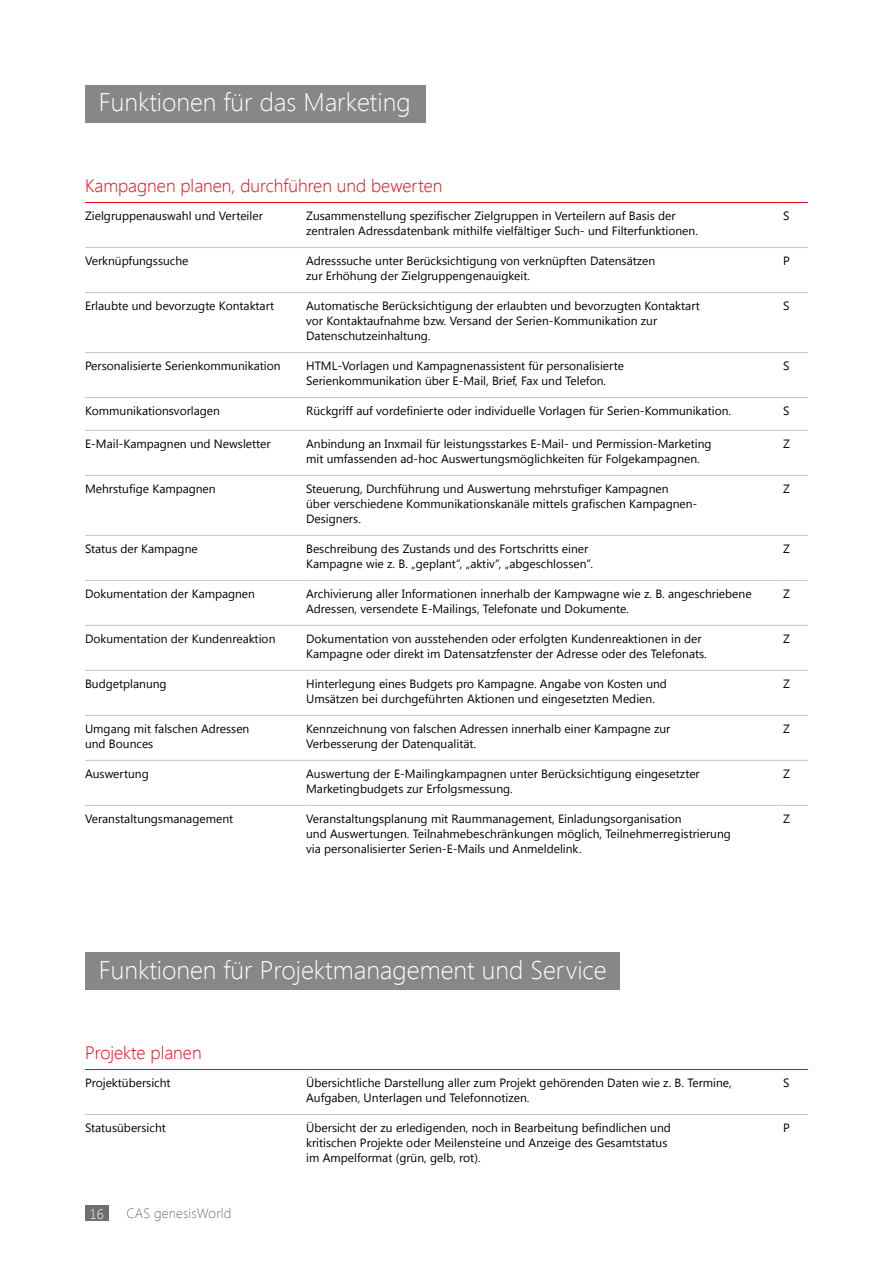
<style>
.page{position:relative;width:893px;height:1263px;background:#fff}
.page>*{position:absolute;margin:0;border:0;box-sizing:border-box;transform-origin:0 0}
.t1{font:300 25.5px "Segoe UI";color:#fff}
.t2{font:300 18px "Segoe UI";color:#e30613}
.t3{font:300 13.5px "Segoe UI";letter-spacing:.01em;color:#706f6f}
.t4{font:13.5px "Segoe UI";color:#fff}
.t5{font:12px/15px "Segoe UI";color:#000}
.s1{font-weight:300}
</style>
<div class="page">
<div style="left:85px;top:1205px;width:23px;height:16px;background:#706f6f"></div>
<hr style="left:85px;top:247px;width:221px;height:1px;background:#c6c6c6">
<hr style="left:306px;top:247px;width:477px;height:1px;background:#c6c6c6">
<svg style="left:783px;top:247px;width:25px;height:1px"></svg>
<hr style="left:85px;top:292px;width:221px;height:1px;background:#c6c6c6">
<hr style="left:306px;top:292px;width:477px;height:1px;background:#c6c6c6">
<svg style="left:783px;top:292px;width:25px;height:1px"></svg>
<hr style="left:85px;top:352px;width:221px;height:1px;background:#c6c6c6">
<hr style="left:306px;top:352px;width:477px;height:1px;background:#c6c6c6">
<svg style="left:783px;top:352px;width:25px;height:1px"></svg>
<hr style="left:85px;top:397px;width:221px;height:1px;background:#c6c6c6">
<hr style="left:306px;top:397px;width:477px;height:1px;background:#c6c6c6">
<svg style="left:783px;top:397px;width:25px;height:1px"></svg>
<hr style="left:85px;top:430px;width:221px;height:1px;background:#c6c6c6">
<hr style="left:306px;top:430px;width:477px;height:1px;background:#c6c6c6">
<svg style="left:783px;top:430px;width:25px;height:1px"></svg>
<hr style="left:85px;top:475px;width:221px;height:1px;background:#c6c6c6">
<hr style="left:306px;top:475px;width:477px;height:1px;background:#c6c6c6">
<svg style="left:783px;top:475px;width:25px;height:1px"></svg>
<hr style="left:85px;top:535px;width:221px;height:1px;background:#c6c6c6">
<hr style="left:306px;top:535px;width:477px;height:1px;background:#c6c6c6">
<svg style="left:783px;top:535px;width:25px;height:1px"></svg>
<hr style="left:85px;top:580px;width:221px;height:1px;background:#c6c6c6">
<hr style="left:306px;top:580px;width:477px;height:1px;background:#c6c6c6">
<svg style="left:783px;top:580px;width:25px;height:1px"></svg>
<hr style="left:85px;top:625px;width:221px;height:1px;background:#c6c6c6">
<hr style="left:306px;top:625px;width:477px;height:1px;background:#c6c6c6">
<svg style="left:783px;top:625px;width:25px;height:1px"></svg>
<hr style="left:85px;top:670px;width:221px;height:1px;background:#c6c6c6">
<hr style="left:306px;top:670px;width:477px;height:1px;background:#c6c6c6">
<svg style="left:783px;top:670px;width:25px;height:1px"></svg>
<hr style="left:85px;top:715px;width:221px;height:1px;background:#c6c6c6">
<hr style="left:306px;top:715px;width:477px;height:1px;background:#c6c6c6">
<svg style="left:783px;top:715px;width:25px;height:1px"></svg>
<hr style="left:85px;top:760px;width:221px;height:1px;background:#c6c6c6">
<hr style="left:306px;top:760px;width:477px;height:1px;background:#c6c6c6">
<svg style="left:783px;top:760px;width:25px;height:1px"></svg>
<hr style="left:85px;top:805px;width:221px;height:1px;background:#c6c6c6">
<hr style="left:306px;top:805px;width:477px;height:1px;background:#c6c6c6">
<svg style="left:783px;top:805px;width:25px;height:1px"></svg>
<svg style="left:85px;top:202px;width:723px;height:1px"></svg>
<div style="left:85px;top:85px;width:340px;height:37px;background:#878787"></div>
<div style="left:85px;top:952px;width:534px;height:37px;background:#878787"></div>
<svg style="left:85px;top:1069px;width:723px;height:1px"></svg>
<hr style="left:85px;top:1114px;width:221px;height:1px;background:#c6c6c6">
<hr style="left:306px;top:1114px;width:477px;height:1px;background:#c6c6c6">
<svg style="left:783px;top:1114px;width:25px;height:1px"></svg>
<h1 class="t1" style="left:99px;top:84px;width:313px">Funktionen für das Marketing</h1>
<h2 class="t2" style="left:85px;top:173px;width:359px">Kampagnen planen, durchführen und bewerten</h2>
<p class="t5" style="left:85px;top:207px;width:179px">Zielgruppenauswahl und Verteiler</p>
<p class="t5" style="left:306px;top:207px;width:393px">Zusammenstellung spezifischer Zielgruppen in Verteilern auf Basis der zentralen Adressdatenbank mithilfe vielfältiger Such- und Filterfunktionen.</p>
<p class="t5" style="left:783px;top:207px;width:8px">S</p>
<p class="t5" style="left:85px;top:252px;width:105px">Verknüpfungssuche</p>
<p class="t5" style="left:306px;top:252px;width:351px">Adresssuche unter Berücksichtigung von verknüpften Datensätzen zur Erhöhung der Zielgruppengenauigkeit.</p>
<p class="t5" style="left:783px;top:252px;width:8px">P</p>
<p class="t5" style="left:85px;top:297px;width:191px">Erlaubte und bevorzugte Kontaktart</p>
<p class="t5" style="left:306px;top:297px;width:395px">Automatische Berücksichtigung der erlaubten und bevorzugten Kontaktart vor Kontaktaufnahme bzw. Versand der Serien-Kommunikation zur<br>Datenschutzeinhaltung.</p>
<p class="t5" style="left:783px;top:297px;width:8px">S</p>
<p class="t5" style="left:85px;top:357px;width:197px">Personalisierte Serienkommunikation</p>
<p class="t5" style="left:306px;top:357px;width:319px">HTML-Vorlagen und Kampagnenassistent für personalisierte<br>Serienkommunikation über E-Mail, Brief, Fax und Telefon.</p>
<p class="t5" style="left:783px;top:357px;width:8px">S</p>
<p class="t5" style="left:85px;top:402px;width:136px">Kommunikationsvorlagen</p>
<p class="t5" style="left:306px;top:402px;width:426px">Rückgriff auf vordefinierte oder individuelle Vorlagen für Serien-Kommunikation.</p>
<p class="t5" style="left:783px;top:402px;width:8px">S</p>
<p class="t5" style="left:85px;top:435px;width:187px">E-Mail-Kampagnen und Newsletter</p>
<p class="t5" style="left:306px;top:435px;width:407px">Anbindung an Inxmail für leistungsstarkes E-Mail- und Permission-Marketing mit umfassenden ad-hoc Auswertungsmöglichkeiten für Folgekampagnen.</p>
<p class="t5" style="left:783px;top:435px;width:8px">Z</p>
<p class="t5" style="left:85px;top:480px;width:132px">Mehrstufige Kampagnen</p>
<p class="t5" style="left:306px;top:480px;width:393px">Steuerung, Durchführung und Auswertung mehrstufiger Kampagnen<br>über verschiedene Kommunikationskanäle mittels grafischen Kampagnen-<br>Designers.</p>
<p class="t5" style="left:783px;top:480px;width:8px">Z</p>
<p class="t5" style="left:85px;top:540px;width:114px">Status der Kampagne</p>
<p class="t5" style="left:306px;top:540px;width:288px">Beschreibung des Zustands und des Fortschritts einer<br>Kampagne wie z. B. „geplant“, „aktiv“, „abgeschlossen“.</p>
<p class="t5" style="left:783px;top:540px;width:8px">Z</p>
<p class="t5" style="left:85px;top:585px;width:171px">Dokumentation der Kampagnen</p>
<p class="t5" style="left:306px;top:585px;width:447px">Archivierung aller Informationen innerhalb der Kampwagne wie z. B. angeschriebene<br>Adressen, versendete E-Mailings, Telefonate und Dokumente.</p>
<p class="t5" style="left:783px;top:585px;width:8px">Z</p>
<p class="t5" style="left:85px;top:630px;width:192px">Dokumentation der Kundenreaktion</p>
<p class="t5" style="left:306px;top:630px;width:402px">Dokumentation von ausstehenden oder erfolgten Kundenreaktionen in der<br>Kampagne oder direkt im Datensatzfenster der Adresse oder des Telefonats.</p>
<p class="t5" style="left:783px;top:630px;width:8px">Z</p>
<p class="t5" style="left:85px;top:675px;width:83px">Budgetplanung</p>
<p class="t5" style="left:306px;top:675px;width:362px">Hinterlegung eines Budgets pro Kampagne. Angabe von Kosten und<br>Umsätzen bei durchgeführten Aktionen und eingesetzten Medien.</p>
<p class="t5" style="left:783px;top:675px;width:8px">Z</p>
<p class="t5" style="left:85px;top:720px;width:166px">Umgang mit falschen Adressen und Bounces</p>
<p class="t5" style="left:306px;top:720px;width:366px">Kennzeichnung von falschen Adressen innerhalb einer Kampagne zur<br>Verbesserung der Datenqualität.</p>
<p class="t5" style="left:783px;top:720px;width:8px">Z</p>
<p class="t5" style="left:85px;top:765px;width:65px">Auswertung</p>
<p class="t5" style="left:306px;top:765px;width:395px">Auswertung der E-Mailingkampagnen unter Berücksichtigung eingesetzter<br>Marketingbudgets zur Erfolgsmessung.</p>
<p class="t5" style="left:783px;top:765px;width:8px">Z</p>
<p class="t5" style="left:85px;top:810px;width:150px">Veranstaltungsmanagement</p>
<p class="t5" style="left:306px;top:810px;width:426px">Veranstaltungsplanung mit Raummanagement, Einladungsorganisation<br>und Auswertungen. Teilnahmebeschränkungen möglich, Teilnehmerregistrierung via personalisierter Serien-E-Mails und Anmeldelink.</p>
<p class="t5" style="left:783px;top:810px;width:8px">Z</p>
<h1 class="t1" style="left:99px;top:952px;width:509px">Funktionen für Projektmanagement und Service</h1>
<h2 class="t2" style="left:85px;top:1040px;width:118px">Projekte planen</h2>
<p class="t5" style="left:85px;top:1074px;width:87px">Projektübersicht</p>
<p class="t5" style="left:306px;top:1074px;width:427px">Übersichtliche Darstellung aller zum Projekt gehörenden Daten wie z. B. Termine,<br>Aufgaben, Unterlagen und Telefonnotizen.</p>
<p class="t5" style="left:783px;top:1074px;width:8px">S</p>
<p class="t5" style="left:85px;top:1119px;width:82px">Statusübersicht</p>
<p class="t5" style="left:306px;top:1119px;width:366px">Übersicht der zu erledigenden, noch in Bearbeitung befindlichen und kritischen Projekte oder Meilensteine und Anzeige des Gesamtstatus im Ampelformat (grün, gelb, rot).</p>
<p class="t5" style="left:783px;top:1119px;width:8px">P</p>
<p class="t4" style="left:85px;top:1206px;width:20px">16<span class="s1">16</span></p>
<p class="t3" style="left:126px;top:1204px;width:106px">CAS genesisWorld</p>
</div>
